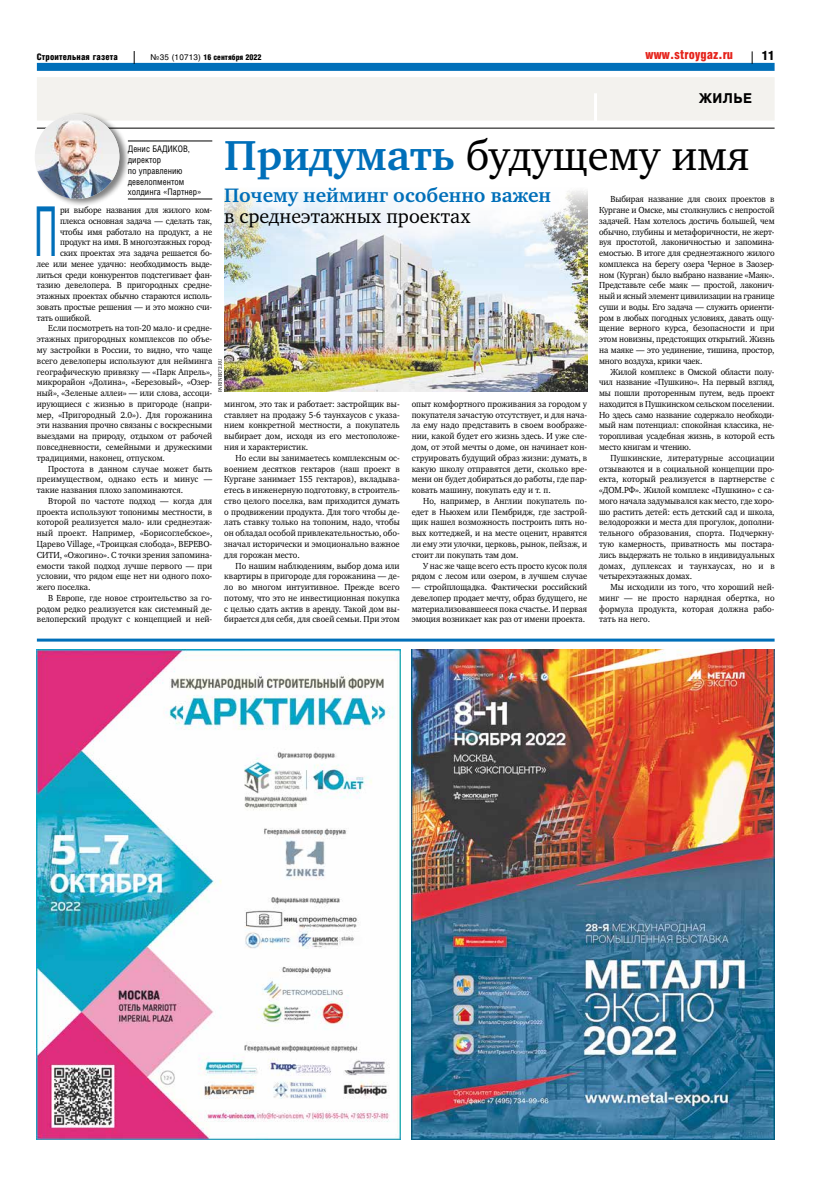
<style>
.page{position:relative;width:820px;height:1191px;background:#fff}
.page>*{position:absolute;margin:0;border:0;box-sizing:border-box;transform-origin:0 0}
.t1{font:68.8px "Helios Cond";color:#006fb9;scale:.6 1}
.t2{font:43px "Charter C";color:#000}
.t3{font:700 20px "Charter C";color:#006fb9}
.t4{font:20px "Charter C";color:#000}
.t5{font:700 14px "Pragmatica";letter-spacing:.04em;color:#000;scale:.93 1}
.t6{font:900 13px "Helios Cond";color:#000}
.t7{font:900 12.9px "Helios Cond";color:#e5231b}
.t8{font:9px/10.8px "Charter C";color:#000;text-align:justify;scale:.94 1}
.t9{font:9px/10.8px "Helios Cond";color:#000}
.t10{font:900 9px "Helios Cond";letter-spacing:.015em;color:#000}
.t11{font:900 8px "Helios Cond";color:#000}
.t12{font:5px "Charter C";letter-spacing:-.005em;color:#000;scale:.94 1}
.s1{font-family:"Helios";font-weight:400}
.s2{font-weight:700;color:#006fb9}
</style>
<div class="page">
<div style="left:37px;top:77px;width:737px;height:43px;background:#f3f2ee"></div>
<hr style="left:37px;top:128px;width:737px;height:1px;background:#000">
<div style="left:37px;top:63px;width:737px;height:8px;background:#006fb9"></div>
<svg style="left:751px;top:51px;width:1px;height:13px"></svg>
<svg style="left:134px;top:51px;width:1px;height:13px"></svg>
<hr style="left:593px;top:93px;width:3px;height:30px;background:#fff">
<hr style="left:128px;top:141px;width:84px;height:1px;background:#000">
<hr style="left:128px;top:198px;width:84px;height:1px;background:#000">
<img style="left:411px;top:649px;width:363px;height:491px">
<img style="left:37px;top:649px;width:363px;height:491px">
<hr style="left:37px;top:638px;width:737px;height:3px;background:#006fb9">
<img style="left:224px;top:190px;width:363px;height:202px">
<div style="left:34px;top:112px;width:95px;height:95px;background:#000;opacity:.5"></div>
<img style="left:35px;top:114px;width:84px;height:85px;border-radius:42px">
<p class="t10" style="left:37px;top:51px;width:82px">Строительная газета</p>
<p class="t11" style="left:150px;top:53px;width:112px"><span class="s1">№35 (10713)</span> 16 сентября 2022</p>
<h3 class="t7" style="left:645px;top:47px;width:89px">www.stroygaz.ru</h3>
<h3 class="t6" style="left:761px;top:48px;width:15px">11</h3>
<h3 class="t5" style="left:698px;top:89px;width:58px">ЖИЛЬЕ</h3>
<h2 class="t2" style="left:224px;top:132px;width:526px"><span class="s2">Придумать</span> будущему имя</h2>
<h3 class="t3" style="left:224px;top:185px;width:328px">Почему нейминг особенно важен</h3>
<h3 class="t4" style="left:224px;top:206px;width:248px">в среднеэтажных проектах</h3>
<p class="t9" style="left:128px;top:143px;width:75px">Денис БАДИКОВ, директор<br>по управлению девелопментом холдинга «Партнер»</p>
<p class="t8" style="left:599px;top:194px;width:188px;text-indent:11px">Выбирая название для своих проектов в Кургане и Омске, мы столкнулись с непростой задачей. Нам хотелось достичь большей, чем обычно, глубины и метафоричности, не жерт&shy;вуя простотой, лаконичностью и запомина&shy;емостью. В итоге для среднеэтажного жилого комплекса на берегу озера Черное в Заозер&shy;ном (Курган) было выбрано название «Маяк».<br>Представьте себе маяк — простой, лаконич&shy;ный и ясный элемент цивилизации на границе суши и воды. Его задача — служить ориенти&shy;ром в любых погодных условиях, давать ощу&shy;щение верного курса, безопасности и при этом новизны, предстоящих открытий. Жизнь на маяке — это уединение, тишина, простор, много воздуха, крики чаек.</p>
<p class="t8" style="left:599px;top:366px;width:188px;text-indent:11px">Жилой комплекс в Омской области полу&shy;чил название «Пушкино». На первый взгляд, мы пошли проторенным путем, ведь проект находится в Пушкинском сельском поселении.<br>Но здесь само название содержало необходи&shy;мый нам потенциал: спокойная классика, не&shy;торопливая усадебная жизнь, в которой есть место книгам и чтению.</p>
<p class="t8" style="left:599px;top:452px;width:188px;text-indent:11px">Пушкинские, литературные ассоциации отзываются и в социальной концепции про&shy;екта, который реализуется в партнерстве с «ДОМ.РФ». Жилой комплекс «Пушкино» с са&shy;мого начала задумывался как место, где хоро&shy;шо растить детей: есть детский сад и школа, велодорожки и места для прогулок, дополни&shy;тельного образования, спорта. Подчеркну&shy;тую камерность, приватность мы постара&shy;лись выдержать не только в индивидуальных домах, дуплексах и таунхаусах, но и в четырехэтажных домах.</p>
<p class="t8" style="left:599px;top:582px;width:188px;text-indent:11px">Мы исходили из того, что хороший ней&shy;минг — не просто нарядная обертка, но формула продукта, которая должна рабо&shy;тать на него.</p>
<h1 class="t1" style="left:34px;top:190px;width:42px">П</h1>
<p class="t8" style="left:60px;top:205px;width:163px">ри выборе названия для жилого ком-</p>
<p class="t8" style="left:60px;top:215px;width:163px">плекса основная задача — сделать так,</p>
<p class="t8" style="left:60px;top:226px;width:163px">чтобы имя работало на продукт, а не</p>
<p class="t8" style="left:60px;top:237px;width:163px">продукт на имя. В многоэтажных город-</p>
<p class="t8" style="left:60px;top:248px;width:163px">ских проектах эта задача решается бо-</p>
<p class="t8" style="left:37px;top:258px;width:188px">лее или менее удачно: необходимость выде-</p>
<p class="t8" style="left:37px;top:269px;width:188px">литься среди конкурентов подстегивает фан-</p>
<p class="t8" style="left:37px;top:280px;width:187px">тазию девелопера. В пригородных средне-</p>
<p class="t8" style="left:37px;top:291px;width:188px">этажных проектах обычно стараются исполь-</p>
<p class="t8" style="left:37px;top:301px;width:188px">зовать простые решения — и это можно счи-</p>
<p class="t8" style="left:37px;top:312px;width:60px">тать ошибкой.</p>
<p class="t8" style="left:48px;top:323px;width:175px">Если посмотреть на топ-20 мало- и средне-</p>
<p class="t8" style="left:37px;top:334px;width:188px">этажных пригородных комплексов по объе-</p>
<p class="t8" style="left:37px;top:345px;width:188px">му застройки в России, то видно, что чаще</p>
<p class="t8" style="left:37px;top:355px;width:188px">всего девелоперы используют для нейминга</p>
<p class="t8" style="left:37px;top:366px;width:188px">географическую привязку — «Парк Апрель»,</p>
<p class="t8" style="left:37px;top:377px;width:188px">микрорайон «Долина», «Березовый», «Озер-</p>
<p class="t8" style="left:37px;top:388px;width:188px">ный», «Зеленые аллеи» — или слова, ассоци-</p>
<p class="t8" style="left:37px;top:398px;width:188px">ирующиеся с жизнью в пригороде (напри-</p>
<p class="t8" style="left:37px;top:409px;width:188px">мер, «Пригородный 2.0»). Для горожанина</p>
<p class="t8" style="left:37px;top:420px;width:188px">эти названия прочно связаны с воскресными</p>
<p class="t8" style="left:37px;top:431px;width:188px">выездами на природу, отдыхом от рабочей</p>
<p class="t8" style="left:37px;top:442px;width:188px">повседневности, семейными и дружескими</p>
<p class="t8" style="left:37px;top:452px;width:138px">традициями, наконец, отпуском.</p>
<p class="t8" style="left:48px;top:463px;width:176px">Простота в данном случае может быть</p>
<p class="t8" style="left:37px;top:474px;width:188px">преимуществом, однако есть и минус —</p>
<p class="t8" style="left:37px;top:485px;width:157px">такие названия плохо запоминаются.</p>
<p class="t8" style="left:48px;top:495px;width:176px">Второй по частоте подход — когда для</p>
<p class="t8" style="left:37px;top:506px;width:188px">проекта используют топонимы местности, в</p>
<p class="t8" style="left:37px;top:517px;width:188px">которой реализуется мало- или среднеэтаж-</p>
<p class="t8" style="left:37px;top:528px;width:188px">ный проект. Например, «Борисоглебское»,</p>
<p class="t8" style="left:37px;top:538px;width:188px">Царево Village, «Троицкая слобода», ВЕРЕВО-</p>
<p class="t8" style="left:37px;top:549px;width:188px">СИТИ, «Ожогино». С точки зрения запомина-</p>
<p class="t8" style="left:37px;top:560px;width:188px">емости такой подход лучше первого — при</p>
<p class="t8" style="left:37px;top:571px;width:188px">условии, что рядом еще нет ни одного похо-</p>
<p class="t8" style="left:37px;top:582px;width:59px">жего поселка.</p>
<p class="t8" style="left:48px;top:592px;width:176px">В Европе, где новое строительство за го-</p>
<p class="t8" style="left:37px;top:603px;width:188px">родом редко реализуется как системный де-</p>
<p class="t8" style="left:37px;top:614px;width:188px">велоперский продукт с концепцией и ней-</p>
<p class="t12" style="left:217px;top:392px;width:36px;rotate:-90deg">PARTNER72.RU</p>
<p class="t8" style="left:224px;top:398px;width:188px">мингом, это так и работает: застройщик вы&shy;ставляет на продажу 5-6 таунхаусов с указа&shy;нием конкретной местности, а покупатель выбирает дом, исходя из его местоположе&shy;ния и характеристик.</p>
<p class="t8" style="left:224px;top:452px;width:188px;text-indent:11px">Но если вы занимаетесь комплексным ос&shy;воением десятков гектаров (наш проект в Кургане занимает 155 гектаров), вкладыва&shy;етесь в инженерную подготовку, в строитель&shy;ство целого поселка, вам приходится думать о продвижении продукта. Для того чтобы де&shy;лать ставку только на топоним, надо, чтобы он обладал особой привлекательностью, обо&shy;значал исторически и эмоционально важное для горожан место.</p>
<p class="t8" style="left:224px;top:560px;width:188px;text-indent:11px">По нашим наблюдениям, выбор дома или квартиры в пригороде для горожанина — де&shy;ло во многом интуитивное. Прежде всего потому, что это не инвестиционная покупка с целью сдать актив в аренду. Такой дом вы&shy;бирается для себя, для своей семьи. При этом</p>
<p class="t8" style="left:411px;top:398px;width:188px">опыт комфортного проживания за городом у покупателя зачастую отсутствует, и для нача&shy;ла ему надо представить в своем воображе&shy;нии, какой будет его жизнь здесь. И уже сле&shy;дом, от этой мечты о доме, он начинает кон&shy;струировать будущий образ жизни: думать, в какую школу отправятся дети, сколько вре&shy;мени он будет добираться до работы, где пар&shy;ковать машину, покупать еду и т. п.</p>
<p class="t8" style="left:411px;top:495px;width:188px;text-indent:11px">Но, например, в Англии покупатель по&shy;едет в Ньюхем или Пембридж, где застрой&shy;щик нашел возможность построить пять но&shy;вых коттеджей, и на месте оценит, нравятся ли ему эти улочки, церковь, рынок, пейзаж, и стоит ли покупать там дом.</p>
<p class="t8" style="left:411px;top:560px;width:188px;text-align:right">У нас же чаще всего есть просто кусок поля рядом с лесом или озером, в лучшем случае</p>
<p class="t8" style="left:411px;top:582px;width:188px">— стройплощадка. Фактически российский девелопер продает мечту, образ будущего, не материализовавшееся пока счастье. И первая эмоция возникает как раз от имени проекта.</p>
</div>
